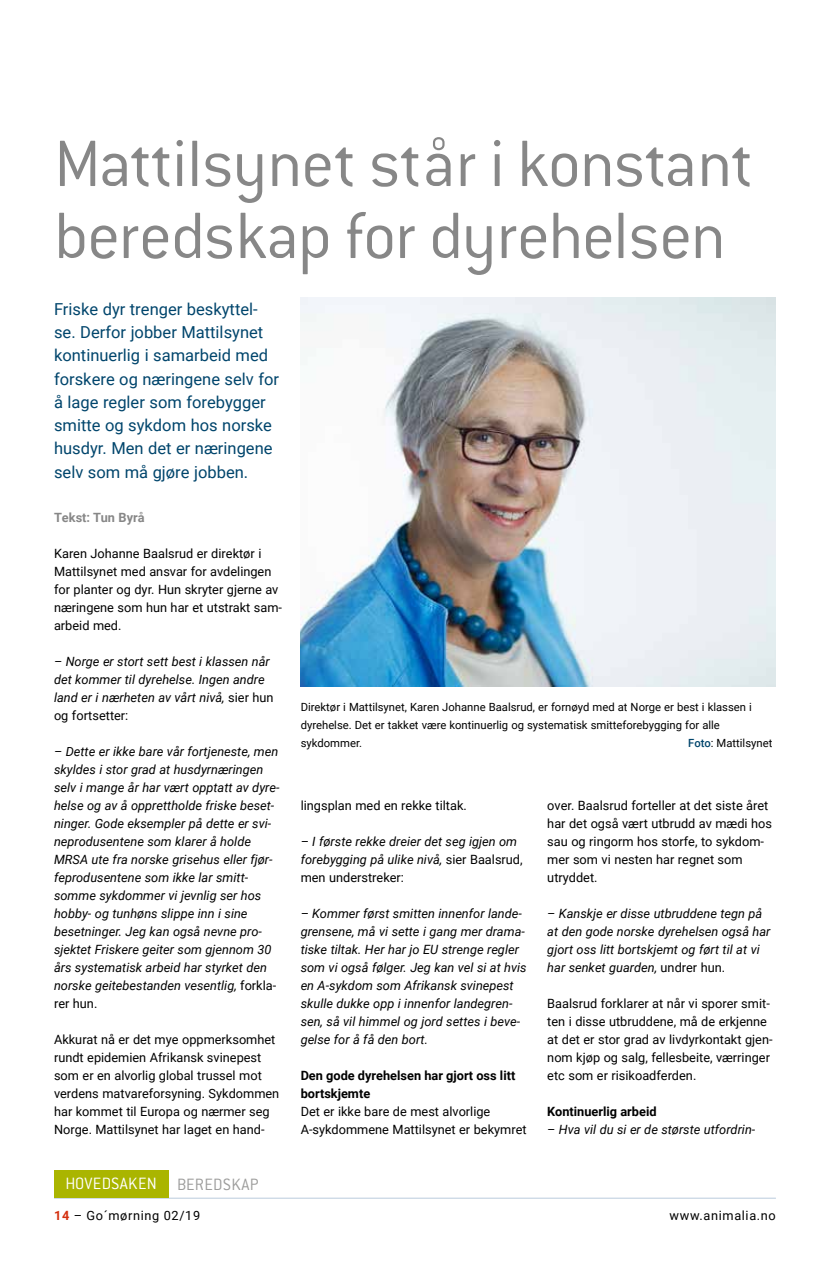
<style>
.page{position:relative;width:830px;height:1263px;background:#fff}
.page>*{position:absolute;margin:0;border:0;box-sizing:border-box;transform-origin:0 0}
.t1{font:72px/72px "Conduit ITC Light";letter-spacing:-.015em;color:#878787}
.t2{font:18px "Conduit ITC Light";letter-spacing:.015em;color:#fff}
.t3{font:16.5px/23.2px "Roboto";color:#00456c}
.t4{font:italic 12.75px/18px "Roboto";color:#000}
.t5{font:12.75px/18px "Roboto";color:#000}
.t6{font:700 12.75px/18px "Roboto";color:#000}
.t7{font:12.75px "Roboto";letter-spacing:.05em;color:#000}
.t8{font:700 12.75px "Roboto";color:#878787}
.t9{font:11.25px/18px "Roboto";color:#000}
.s1{font-style:normal}
.s2{color:#9d9d9c}
.s3{font-weight:500;color:#00456c}
.s4{font-weight:700;color:#d4300f}
</style>
<div class="page">
<hr style="left:54px;top:1197px;width:721px;height:2px;background:#c2d1e1">
<div style="left:54px;top:1170px;width:114px;height:27px;background:#aab500"></div>
<img style="left:300px;top:298px;width:475px;height:388px">
<h1 class="t1" style="left:54px;top:125px;width:700px">Mattilsynet står i konstant beredskap for dyrehelsen</h1>
<p class="t3" style="left:54px;top:297px;width:226px">Friske dyr trenger beskyttel&shy;se. Derfor jobber Mattilsynet kontinuerlig i samarbeid med forskere og næringene selv for å lage regler som forebygger smitte og sykdom hos norske husdyr. Men det er næringene selv som må gjøre jobben.</p>
<p class="t8" style="left:54px;top:509px;width:92px">Tekst: Tun Byrå</p>
<p class="t5" style="left:54px;top:544px;width:229px">Karen Johanne Baalsrud er direktør i Mattilsynet med ansvar for avdelingen for planter og dyr. Hun skryter gjerne av næringene som hun har et utstrakt sam&shy;arbeid med.</p>
<p class="t4" style="left:54px;top:652px;width:221px">– Norge er stort sett best i klassen når det kommer til dyrehelse. Ingen andre land er i nærheten av vårt nivå, <span class="s1">sier hun og fortsetter:</span></p>
<p class="t4" style="left:54px;top:742px;width:227px">– Dette er ikke bare vår fortjeneste, men skyldes i stor grad at husdyrnæringen selv i mange år har vært opptatt av dyre&shy;helse og av å opprettholde friske beset&shy;ninger. Gode eksempler på dette er svi&shy;neprodusentene som klarer å holde MRSA ute fra norske grisehus eller fjør&shy;feprodusentene som ikke lar smitt&shy;somme sykdommer vi jevnlig ser hos hobby- og tunhøns slippe inn i sine besetninger. Jeg kan også nevne pro&shy;sjektet Friskere geiter som gjennom 30 års systematisk arbeid har styrket den norske geitebestanden vesentlig, <span class="s1">forkla&shy;rer hun.</span></p>
<p class="t5" style="left:54px;top:1030px;width:227px">Akkurat nå er det mye oppmerksomhet rundt epidemien Afrikansk svinepest som er en alvorlig global trussel mot verdens matvareforsyning. Sykdommen har kommet til Europa og nærmer seg Norge. Mattilsynet har laget en hand-</p>
<h2 class="t2" style="left:65px;top:1173px;width:195px">HOVEDSAKEN <span class="s2">BEREDSKAP</span></h2>
<p class="t9" style="left:300px;top:697px;width:452px">Direktør i Mattilsynet, Karen Johanne Baalsrud, er fornøyd med at Norge er best i klassen i dyrehelse. Det er takket være kontinuerlig og systematisk smitteforebygging for alle sykdommer.</p>
<p class="t9" style="left:688px;top:733px;width:85px"><span class="s3">Foto</span>: Mattilsynet</p>
<p class="t5" style="left:300px;top:796px;width:168px">lingsplan med en rekke tiltak.</p>
<p class="t4" style="left:300px;top:832px;width:223px">– I første rekke dreier det seg igjen om forebygging på ulike nivå, <span class="s1">sier Baalsrud, men understreker:</span></p>
<p class="t4" style="left:300px;top:904px;width:227px">– Kommer først smitten innenfor lande&shy;grensene, må vi sette i gang mer drama&shy;tiske tiltak. Her har jo EU strenge regler som vi også følger. Jeg kan vel si at hvis en A-sykdom som Afrikansk svinepest skulle dukke opp i innenfor landegren&shy;sen, så vil himmel og jord settes i beve&shy;gelse for å få den bort.</p>
<p class="t6" style="left:300px;top:1066px;width:216px">Den gode dyrehelsen har gjort oss litt bortskjemte</p>
<p class="t5" style="left:300px;top:1102px;width:227px">Det er ikke bare de mest alvorlige<br>A-sykdommene Mattilsynet er bekymret</p>
<p class="t5" style="left:547px;top:796px;width:226px">over. Baalsrud forteller at det siste året har det også vært utbrudd av mædi hos sau og ringorm hos storfe, to sykdom&shy;mer som vi nesten har regnet som utryddet.</p>
<p class="t4" style="left:547px;top:904px;width:225px">– Kanskje er disse utbruddene tegn på at den gode norske dyrehelsen også har gjort oss litt bortskjemt og ført til at vi har senket guarden, <span class="s1">undrer hun.</span></p>
<p class="t5" style="left:547px;top:994px;width:227px">Baalsrud forklarer at når vi sporer smit&shy;ten i disse utbruddene, må de erkjenne at det er stor grad av livdyrkontakt gjen&shy;nom kjøp og salg, fellesbeite, værringer etc som er risikoadferden.</p>
<p class="t6" style="left:547px;top:1102px;width:111px">Kontinuerlig arbeid</p>
<p class="t4" style="left:547px;top:1120px;width:209px">– Hva vil du si er de største utfordrin-</p>
<p class="t7" style="left:54px;top:1206px;width:148px"><span class="s4">14</span> – Go´mørning 02/19</p>
<p class="t7" style="left:669px;top:1207px;width:108px">www.animalia.no</p>
</div>
